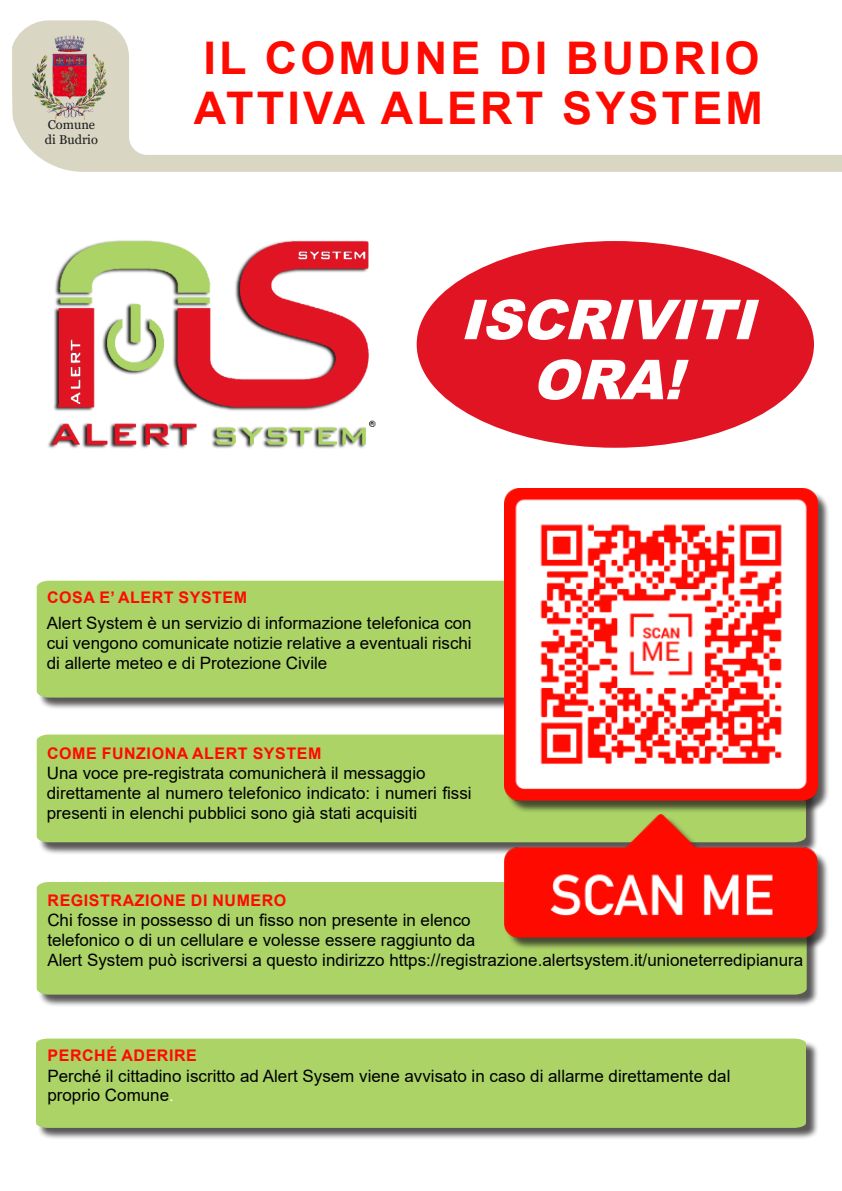
<style>
.page{position:relative;width:842px;height:1191px;background:#fff}
.page>*{position:absolute;margin:0;border:0;box-sizing:border-box;transform-origin:0 0}
.t1{font:italic 900 55px/60px "Arial";color:#fff;text-align:center}
.t2{font:700 45px/50px "Arial";letter-spacing:.07em;color:#ff0a01}
.t3{font:17px/20px "Arial";color:#000001}
.t4{font:700 16px "Arial";letter-spacing:.035em;color:#ff0a01}
.t5{font:12.8px/15.6px "Georgia";color:#1c1c1c}
.s1{color:#fff}
</style>
<div class="page">
<div style="left:38px;top:582px;width:781px;height:128px;background:#231f20;opacity:.75"></div>
<div style="left:37px;top:580px;width:467px;height:117px;background:#abd366"></div>
<div style="left:38px;top:736px;width:781px;height:119px;background:#231f20;opacity:.75"></div>
<div style="left:37px;top:734px;width:467px;height:108px;background:#abd366"></div>
<div style="left:38px;top:883px;width:781px;height:124px;background:#231f20;opacity:.75"></div>
<div style="left:37px;top:882px;width:770px;height:112px;background:#abd366"></div>
<div style="left:37px;top:1040px;width:782px;height:100px;background:#231f20;opacity:.75"></div>
<div style="left:36px;top:1038px;width:770px;height:89px;background:#abd366"></div>
<div style="left:417px;top:241px;width:397px;height:207px;background:#e11424;border-radius:50%"></div>
<svg style="left:12px;top:20px;width:830px;height:152px"></svg>
<img style="left:32px;top:35px;width:75px;height:84px">
<div style="left:506px;top:490px;width:324px;height:459px;background:#231f20;opacity:.75"></div>
<img style="left:504px;top:488px;width:313px;height:449px">
<img style="left:48px;top:240px;width:328px;height:209px">
<p class="t5" style="left:45px;top:117px;width:55px">Comune di Budrio</p>
<h2 class="t2" style="left:194px;top:33px;width:571px">IL COMUNE DI BUDRIO<br>ATTIVA ALERT SYSTEM</h2>
<h1 class="t1" style="left:460px;top:288px;width:315px">ISCRIVITI<br>ORA!</h1>
<p class="t4" style="left:47px;top:586px;width:202px">COSA E’ ALERT SYSTEM</p>
<p class="t3" style="left:47px;top:613px;width:426px;text-align:justify">Alert System è un servizio di informazione telefonica con cui vengono comunicate notizie relative a eventuali rischi di allerte meteo e di Protezione Civile</p>
<p class="t4" style="left:47px;top:742px;width:276px">COME FUNZIONA ALERT SYSTEM</p>
<p class="t3" style="left:47px;top:763px;width:426px">Una voce pre-registrata comunicherà il messaggio direttamente al numero telefonico indicato: i numeri fissi presenti in elenchi pubblici sono già stati acquisiti</p>
<p class="t4" style="left:48px;top:889px;width:240px">REGISTRAZIONE DI NUMERO</p>
<p class="t3" style="left:47px;top:910px;width:757px">Chi fosse in possesso di un fisso non presente in elenco<br>telefonico o di un cellulare e volesse essere raggiunto da<br>Alert System può iscriversi a questo indirizzo https://registrazione.alertsystem.it/unioneterredipianura</p>
<p class="t4" style="left:48px;top:1044px;width:151px">PERCHÉ ADERIRE</p>
<p class="t3" style="left:47px;top:1065px;width:685px">Perché il cittadino iscritto ad Alert Sysem viene avvisato in caso di allarme direttamente dal proprio Comune<span class="s1">.</span></p>
</div>
